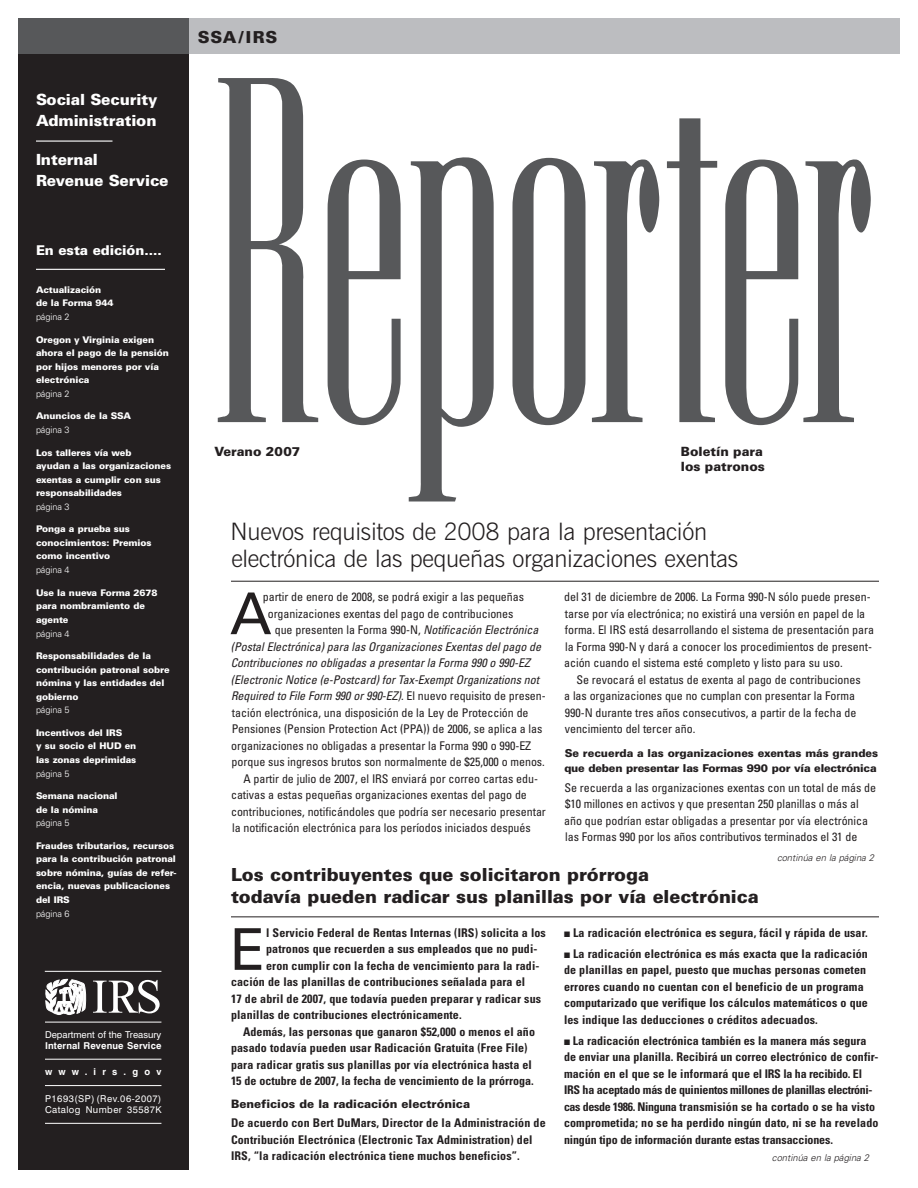
<style>
.page{position:relative;width:918px;height:1188px;background:#fff}
.page>*{position:absolute;margin:0;border:0;box-sizing:border-box;transform-origin:0 0}
.t1{font:429px "Ultra Condensed Serif";letter-spacing:-.025em;color:#57585a}
.t2{font:57.75px "Univers";color:#231f20}
.t3{font:57.6px "Univers";color:#231f20}
.t4{font:300 24px/27px "News Gothic BT";letter-spacing:-.01em;color:#231f20}
.t5{font:900 18px/22.5px "Univers";letter-spacing:-.005em;color:#231f20}
.t6{font:900 16.5px "Univers";letter-spacing:.05em;color:#231f20}
.t7{font:900 15.3px/20.2px "Univers";letter-spacing:-.01em;color:#fff}
.t8{font:900 13.5px "Univers";letter-spacing:-.01em;color:#fff}
.t9{font:900 12.75px/15.3px "Univers";color:#231f20}
.t10{font:700 condensed 12px/16.5px "Univers";letter-spacing:.01em;color:#231f20}
.t11{font:condensed 12px/16.5px "Univers";letter-spacing:-.005em;color:#231f20}
.t12{font:italic condensed 12px "Univers";letter-spacing:-.005em;color:#231f20}
.t13{font:900 11.7px "Univers";letter-spacing:-.005em;color:#231f20}
.t14{font:900 10.8px/15px "Univers";letter-spacing:-.02em;color:#231f20}
.t15{font:9.45px/11.4px "Swiss 721 BT";letter-spacing:.045em;color:#fff}
.t16{font:italic 300 9.45px "Univers";color:#231f20}
.t17{font:9.45px "Swiss 721 BT";color:#fff}
.t18{font:700 9.45px "Swiss 721 BT";letter-spacing:.015em;color:#fff}
.t19{font:700 9.45px "Swiss 721 BT";letter-spacing:.655em;color:#fff}
.t20{font:900 9.15px/13.5px "Univers";letter-spacing:-.01em;color:#fff}
.t21{font:300 9.15px "Univers";letter-spacing:-.01em;color:#fff}
.s1{font-style:italic}
.s2{font-style:normal}
</style>
<div class="page">
<div style="left:18px;top:18px;width:171px;height:1152px;background:#231f20"></div>
<div style="left:18px;top:18px;width:882px;height:36px;background:#bcbdc0"></div>
<div style="left:18px;top:18px;width:171px;height:36px;background:#57585a"></div>
<hr style="left:36px;top:141px;width:76px;height:1px;background:#fff">
<hr style="left:36px;top:269px;width:129px;height:1px;background:#fff">
<hr style="left:231px;top:917px;width:648px;height:1px;background:#231f20">
<hr style="left:231px;top:581px;width:648px;height:1px;background:#231f20">
<hr style="left:45px;top:1022px;width:116px;height:1px;background:#fff">
<hr style="left:45px;top:1059px;width:116px;height:1px;background:#fff">
<hr style="left:45px;top:1085px;width:116px;height:1px;background:#fff">
<hr style="left:45px;top:1123px;width:116px;height:1px;background:#fff">
<svg style="left:46px;top:979px;width:40px;height:36px"></svg>
<svg style="left:93px;top:980px;width:67px;height:33px"></svg>
<hr style="left:45px;top:972px;width:115px;height:1px;background:#fff">
<hr style="left:45px;top:1024px;width:115px;height:1px;background:#fff">
<hr style="left:45px;top:971px;width:116px;height:1px;background:#fff">
<p class="t7" style="left:36px;top:90px;width:123px">Social Security<br>Administration</p>
<p class="t7" style="left:36px;top:150px;width:134px">Internal<br>Revenue Service</p>
<p class="t8" style="left:36px;top:242px;width:127px">En esta edición....</p>
<p class="t20" style="left:36px;top:283px;width:79px">Actualización de la Forma 944</p>
<p class="t21" style="left:36px;top:311px;width:35px">página 2</p>
<p class="t20" style="left:36px;top:332px;width:134px">Oregon y Virginia exigen ahora el pago de la pensión por hijos menores por vía electrónica</p>
<p class="t21" style="left:36px;top:388px;width:35px">página 2</p>
<p class="t20" style="left:36px;top:409px;width:97px">Anuncios de la SSA</p>
<p class="t21" style="left:36px;top:424px;width:35px">página 3</p>
<p class="t20" style="left:36px;top:446px;width:137px">Los talleres vía web<br>ayudan a las organizaciones exentas a cumplir con sus responsabilidades</p>
<p class="t21" style="left:36px;top:501px;width:35px">página 3</p>
<p class="t20" style="left:36px;top:522px;width:117px">Ponga a prueba sus conocimientos: Premios como incentivo</p>
<p class="t21" style="left:36px;top:565px;width:35px">página 4</p>
<p class="t20" style="left:36px;top:586px;width:123px">Use la nueva Forma 2678 para nombramiento de agente</p>
<p class="t21" style="left:36px;top:628px;width:35px">página 4</p>
<p class="t20" style="left:36px;top:649px;width:135px">Responsabilidades de la contribución patronal sobre nómina y las entidades del gobierno</p>
<p class="t21" style="left:36px;top:705px;width:35px">página 5</p>
<p class="t20" style="left:36px;top:726px;width:102px">Incentivos del IRS<br>y su socio el HUD en las zonas deprimidas</p>
<p class="t21" style="left:36px;top:768px;width:35px">página 5</p>
<p class="t20" style="left:36px;top:789px;width:83px">Semana nacional de la nómina</p>
<p class="t21" style="left:36px;top:818px;width:35px">página 5</p>
<p class="t20" style="left:36px;top:839px;width:142px">Fraudes tributarios, recursos para la contribución patronal sobre nómina, guías de refer&shy;encia, nuevas publicaciones del IRS</p>
<p class="t21" style="left:36px;top:908px;width:35px">página 6</p>
<p class="t17" style="left:45px;top:1028px;width:118px">Department of the Treasury</p>
<p class="t18" style="left:45px;top:1040px;width:118px">Internal Revenue Service</p>
<p class="t19" style="left:45px;top:1066px;width:118px">www.irs.gov</p>
<p class="t15" style="left:45px;top:1093px;width:118px">P1693(SP) (Rev.06-2007)<br>Catalog Number 35587K</p>
<h3 class="t6" style="left:198px;top:27px;width:81px">SSA/IRS</h3>
<h1 class="t1" style="left:208px;top:-8px;width:675px">Reporter</h1>
<p class="t9" style="left:214px;top:443px;width:87px">Verano 2007</p>
<p class="t9" style="left:681px;top:443px;width:86px">Boletín para los patronos</p>
<h3 class="t4" style="left:231px;top:518px;width:509px">Nuevos requisitos de 2008 para la presentación electrónica de las pequeñas organizaciones exentas</h3>
<h2 class="t2" style="left:230px;top:579px;width:43px">A</h2>
<p class="t11" style="left:263px;top:588px;width:263px">partir de enero de 2008, se podrá exigir a las pequeñas</p>
<p class="t11" style="left:268px;top:605px;width:247px">organizaciones exentas del pago de contribuciones</p>
<p class="t11" style="left:275px;top:621px;width:265px">que presenten la Forma 990-N, <span class="s1">Notificación Electrónica</span></p>
<p class="t12" style="left:231px;top:639px;width:312px">(Postal Electrónica) para las Organizaciones Exentas del pago de</p>
<p class="t12" style="left:231px;top:655px;width:301px">Contribuciones no obligadas a presentar la Forma 990 o 990-EZ</p>
<p class="t12" style="left:231px;top:672px;width:310px">(Electronic Notice (e-Postcard) for Tax-Exempt Organizations not</p>
<p class="t12" style="left:231px;top:688px;width:316px">Required to File Form 990 or 990-EZ)<span class="s2">. El nuevo requisito de presen-</span></p>
<p class="t11" style="left:232px;top:704px;width:298px">tación electrónica, una disposición de la Ley de Protección de</p>
<p class="t11" style="left:232px;top:720px;width:312px">Pensiones (Pension Protection Act (PPA)) de 2006, se aplica a las</p>
<p class="t11" style="left:231px;top:737px;width:302px">organizaciones no obligadas a presentar la Forma 990 o 990-EZ</p>
<p class="t11" style="left:232px;top:753px;width:315px">porque sus ingresos brutos son normalmente de $25,000 o menos.</p>
<p class="t11" style="left:243px;top:770px;width:296px">A partir de julio de 2007, el IRS enviará por correo cartas edu-</p>
<p class="t11" style="left:231px;top:786px;width:297px">cativas a estas pequeñas organizaciones exentas del pago de</p>
<p class="t11" style="left:231px;top:803px;width:316px">contribuciones, notificándoles que podría ser necesario presentar</p>
<p class="t11" style="left:232px;top:819px;width:300px">la notificación electrónica para los períodos iniciados después</p>
<p class="t11" style="left:564px;top:588px;width:311px">del 31 de diciembre de 2006. La Forma 990-N sólo puede presen&shy;tarse por vía electrónica; no existirá una versión en papel de la forma. El IRS está desarrollando el sistema de presentación para la Forma 990-N y dará a conocer los procedimientos de present&shy;ación cuando el sistema esté completo y listo para su uso.</p>
<p class="t11" style="left:564px;top:671px;width:298px;text-indent:12px">Se revocará el estatus de exenta al pago de contribuciones a las organizaciones que no cumplan con presentar la Forma 990-N durante tres años consecutivos, a partir de la fecha de vencimiento del tercer año.</p>
<p class="t14" style="left:564px;top:746px;width:315px">Se recuerda a las organizaciones exentas más grandes que deben presentar las Formas 990 por vía electrónica</p>
<p class="t11" style="left:564px;top:779px;width:314px">Se recuerda a las organizaciones exentas con un total de más de $10 millones en activos y que presentan 250 planillas o más al año que podrían estar obligadas a presentar por vía electrónica las Formas 990 por los años contributivos terminados el 31 de</p>
<p class="t16" style="left:777px;top:852px;width:99px">continúa en la página 2</p>
<h3 class="t5" style="left:231px;top:863px;width:529px">Los contribuyentes que solicitaron prórroga<br>todavía pueden radicar sus planillas por vía electrónica</h3>
<h3 class="t3" style="left:230px;top:915px;width:37px">E</h3>
<p class="t10" style="left:266px;top:924px;width:281px">l Servicio Federal de Rentas Internas (IRS) solicita a los</p>
<p class="t10" style="left:266px;top:941px;width:273px">patronos que recuerden a sus empleados que no pudi-</p>
<p class="t10" style="left:266px;top:957px;width:275px">eron cumplir con la fecha de vencimiento para la radi-</p>
<p class="t10" style="left:231px;top:974px;width:296px">cación de las planillas de contribuciones señalada para el</p>
<p class="t10" style="left:231px;top:990px;width:312px">17 de abril de 2007, que todavía pueden preparar y radicar sus</p>
<p class="t10" style="left:231px;top:1007px;width:232px">planillas de contribuciones electrónicamente.</p>
<p class="t10" style="left:243px;top:1023px;width:294px">Además, las personas que ganaron $52,000 o menos el año</p>
<p class="t10" style="left:231px;top:1040px;width:298px">pasado todavía pueden usar Radicación Gratuita (Free File)</p>
<p class="t10" style="left:231px;top:1056px;width:302px">para radicar gratis sus planillas por vía electrónica hasta el</p>
<p class="t10" style="left:231px;top:1073px;width:304px">15 de octubre de 2007, la fecha de vencimiento de la prórroga.</p>
<p class="t13" style="left:231px;top:1096px;width:241px">Beneficios de la radicación electrónica</p>
<p class="t10" style="left:231px;top:1115px;width:316px">De acuerdo con Bert DuMars, Director de la Administración de<br>Contribución Electrónica (Electronic Tax Administration) del<br>IRS, “la radicación electrónica tiene muchos beneficios”.</p>
<p class="t10" style="left:564px;top:924px;width:305px">■ La radicación electrónica es segura, fácil y rápida de usar.</p>
<p class="t10" style="left:564px;top:945px;width:305px">■ La radicación electrónica es más exacta que la radicación de planillas en papel, puesto que muchas personas cometen errores cuando no cuentan con el beneficio de un programa computarizado que verifique los cálculos matemáticos o que les indique las deducciones o créditos adecuados.</p>
<p class="t10" style="left:564px;top:1032px;width:316px">■ La radicación electrónica también es la manera más segura de enviar una planilla. Recibirá un correo electrónico de confir&shy;mación en el que se le informará que el IRS la ha recibido. El IRS ha aceptado más de quinientos millones de planillas electróni&shy;cas desde 1986. Ninguna transmisión se ha cortado o se ha visto comprometida; no se ha perdido ningún dato, ni se ha revelado ningún tipo de información durante estas transacciones.</p>
<p class="t16" style="left:772px;top:1152px;width:99px">continúa en la página 2</p>
</div>
